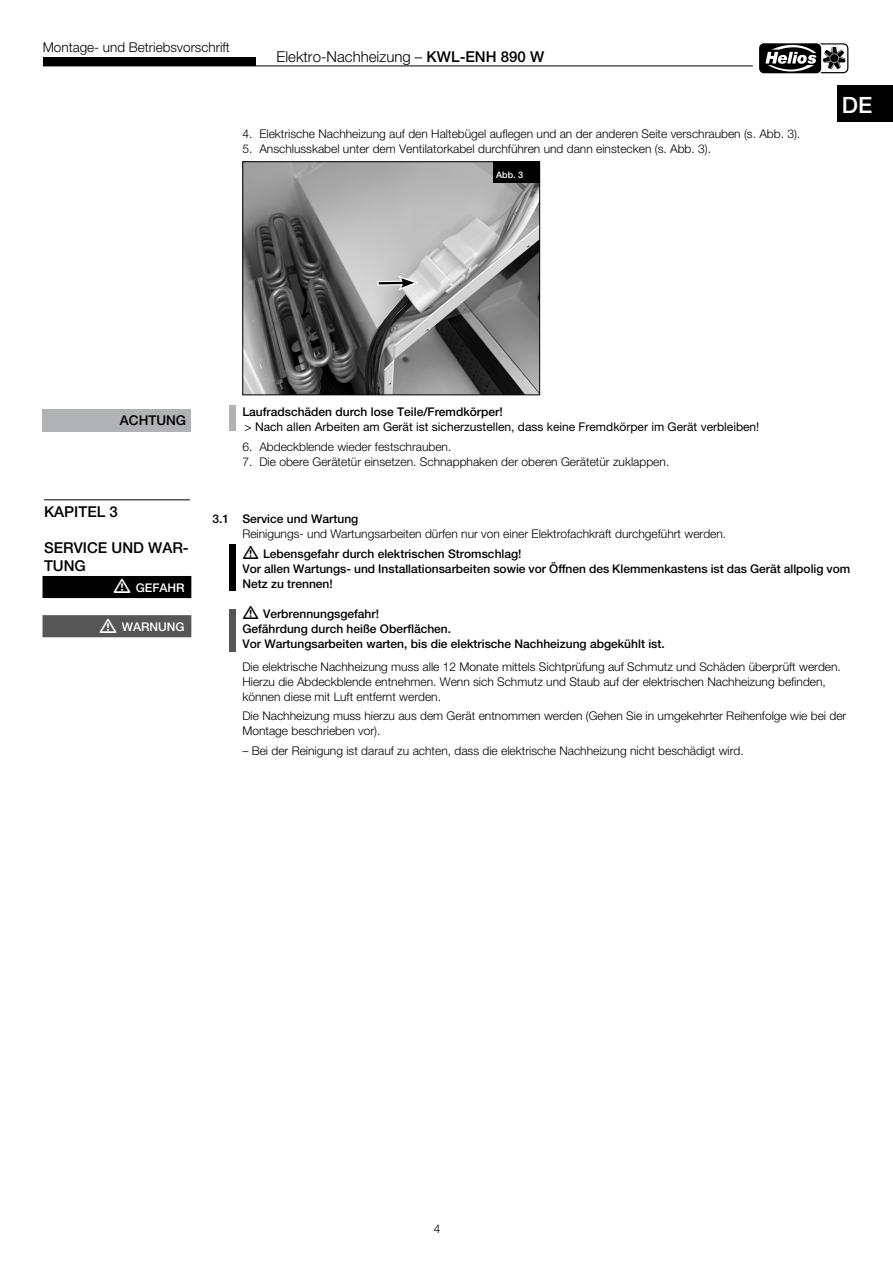
<style>
.page{position:relative;width:893px;height:1263px;background:#fff}
.page>*{position:absolute;margin:0;border:0;box-sizing:border-box;transform-origin:0 0}
.t1{font:500 22.5px "Helvetica Neue LTW1 G";color:#fff}
.t2{font:300 15px "Helvetica Neue LTW1 G";color:#000}
.t3{font:500 15px/18px "Helvetica Neue LTW1 G";color:#000}
.t4{font:300 13.5px "Helvetica Neue LTW1 G";color:#000}
.t5{font:500 13.5px "Helvetica Neue LTW1 G";color:#000}
.t6{font:300 12px/15px "Helvetica Neue LTW1 G";color:#000}
.t7{font:500 12px/15px "Helvetica Neue LTW1 G";color:#000}
.t8{font:12px "Helvetica Neue LTW1 G";color:#000}
.t9{font:500 12px "Helvetica Neue LTW1 G";color:#fff}
.t10{font:500 9px "Helvetica Neue LTW1 G";color:#fff}
.s1{font-weight:500}
</style>
<div class="page">
<hr style="left:43px;top:66px;width:710px;height:1px;background:#000">
<div style="left:43px;top:57px;width:212px;height:9px;background:#000"></div>
<svg style="left:759px;top:43px;width:90px;height:31px"></svg>
<div style="left:759px;top:43px;width:62px;height:30px;background:#000;border-radius:5px"></div>
<svg style="left:765px;top:43px;width:83px;height:30px"></svg>
<img style="left:244px;top:163px;width:294px;height:230px">
<div style="left:242px;top:161px;width:298px;height:234px;border:1px solid #000"></div>
<div style="left:493px;top:161px;width:47px;height:22px;background:#000"></div>
<svg style="left:373px;top:275px;width:45px;height:16px"></svg>
<div style="left:230px;top:405px;width:6px;height:26px;background:#b1b2b3"></div>
<div style="left:43px;top:409px;width:148px;height:22px;background:#b1b2b3"></div>
<hr style="left:44px;top:499px;width:146px;height:1px;background:#000">
<div style="left:230px;top:544px;width:6px;height:47px;background:#000"></div>
<div style="left:43px;top:577px;width:148px;height:20px;background:#000"></div>
<div style="left:43px;top:576px;width:148px;height:22px;border:2px solid #000"></div>
<div style="left:230px;top:609px;width:6px;height:43px;background:#565656"></div>
<div style="left:43px;top:616px;width:148px;height:20px;background:#565656"></div>
<div style="left:43px;top:615px;width:148px;height:22px;border:2px solid #565656"></div>
<div style="left:838px;top:85px;width:55px;height:36px;background:#000"></div>
<p class="t4" style="left:43px;top:39px;width:189px">Montage- und Betriebsvorschrift</p>
<p class="t2" style="left:277px;top:47px;width:269px">Elektro-Nachheizung – <span class="s1">KWL-ENH 890 W</span></p>
<p class="t6" style="left:242px;top:126px;width:559px">4. Elektrische Nachheizung auf den Haltebügel auflegen und an der anderen Seite verschrauben (s. Abb. 3).</p>
<p class="t6" style="left:242px;top:141px;width:470px">5. Anschlusskabel unter dem Ventilatorkabel durchführen und dann einstecken (s. Abb. 3).</p>
<p class="t10" style="left:496px;top:170px;width:29px">Abb. 3</p>
<h1 class="t1" style="left:842px;top:92px;width:32px">DE</h1>
<p class="t5" style="left:120px;top:412px;width:68px">ACHTUNG</p>
<p class="t7" style="left:242px;top:404px;width:262px">Laufradschäden durch lose Teile/Fremdkörper!</p>
<p class="t8" style="left:244px;top:420px;width:516px">&gt; Nach allen Arbeiten am Gerät ist sicherzustellen, dass keine Fremdkörper im Gerät verbleiben!</p>
<p class="t6" style="left:242px;top:439px;width:211px">6. Abdeckblende wieder festschrauben.</p>
<p class="t6" style="left:242px;top:454px;width:428px">7. Die obere Gerätetür einsetzen. Schnapphaken der oberen Gerätetür zuklappen.</p>
<p class="t3" style="left:44px;top:503px;width:75px">KAPITEL 3</p>
<p class="t3" style="left:44px;top:539px;width:146px">SERVICE UND WAR-<br>TUNG</p>
<p class="t9" style="left:136px;top:580px;width:50px">GEFAHR</p>
<p class="t9" style="left:122px;top:619px;width:64px">WARNUNG</p>
<p class="t7" style="left:213px;top:511px;width:147px">3.1 Service und Wartung</p>
<p class="t6" style="left:242px;top:526px;width:485px">Reinigungs- und Wartungsarbeiten dürfen nur von einer Elektrofachkraft durchgeführt werden.</p>
<p class="t7" style="left:242px;top:546px;width:609px;text-indent:21px">Lebensgefahr durch elektrischen Stromschlag!<br>Vor allen Wartungs- und Installationsarbeiten sowie vor Öffnen des Klemmenkastens ist das Gerät allpolig vom<br>Netz zu trennen!</p>
<p class="t7" style="left:242px;top:606px;width:422px;text-indent:21px">Verbrennungsgefahr!<br>Gefährdung durch heiße Oberflächen.<br>Vor Wartungsarbeiten warten, bis die elektrische Nachheizung abgekühlt ist.</p>
<p class="t6" style="left:242px;top:659px;width:600px">Die elektrische Nachheizung muss alle 12 Monate mittels Sichtprüfung auf Schmutz und Schäden überprüft werden.<br>Hierzu die Abdeckblende entnehmen. Wenn sich Schmutz und Staub auf der elektrischen Nachheizung befinden, können diese mit Luft entfernt werden.</p>
<p class="t6" style="left:242px;top:708px;width:605px">Die Nachheizung muss hierzu aus dem Gerät entnommen werden (Gehen Sie in umgekehrter Reihenfolge wie bei der<br>Montage beschrieben vor).</p>
<p class="t6" style="left:242px;top:743px;width:503px">– Bei der Reinigung ist darauf zu achten, dass die elektrische Nachheizung nicht beschädigt wird.</p>
<p class="t6" style="left:434px;top:1221px;width:8px">4</p>
</div>
